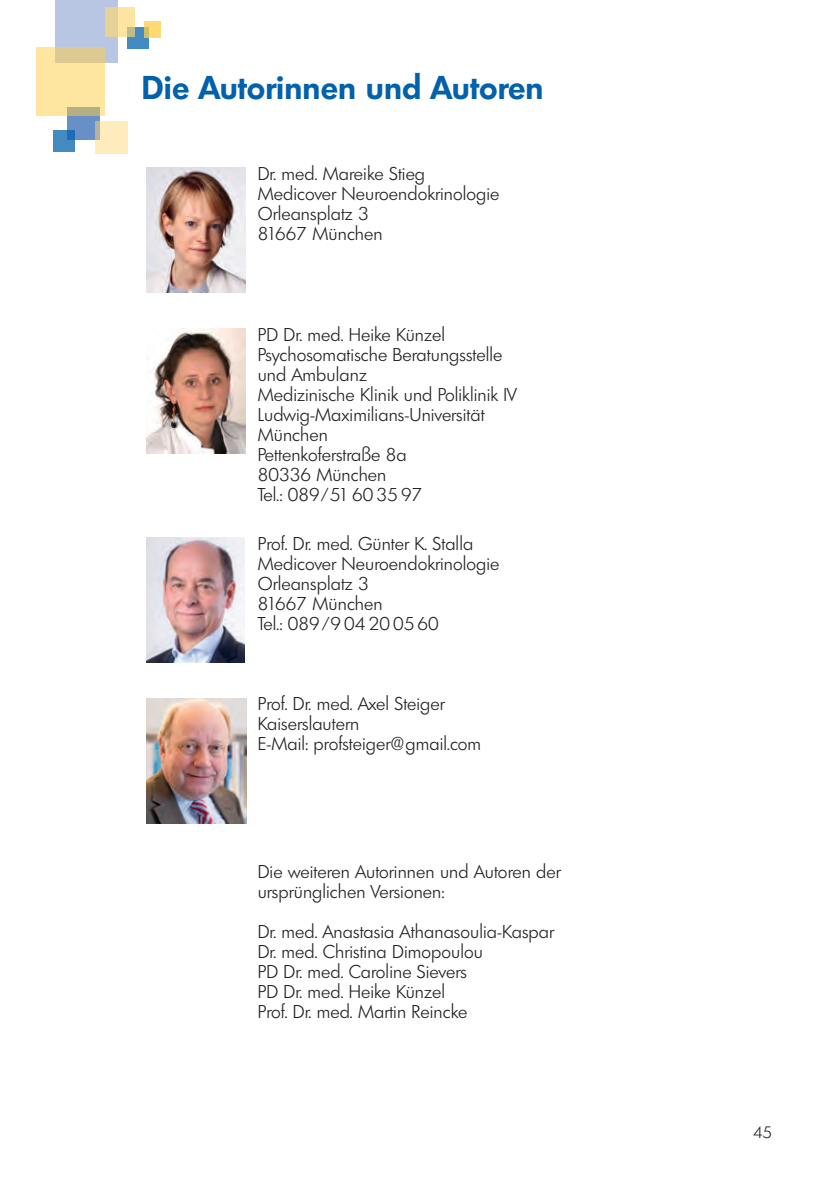
<style>
.page{position:relative;width:840px;height:1191px;background:#fff}
.page>*{position:absolute;margin:0;border:0;box-sizing:border-box;transform-origin:0 0}
.t1{font:600 32px "Limerick";letter-spacing:.005em;color:#0161ab}
.t2{font:300 18px/20px "Limerick";letter-spacing:.005em;color:#231f20}
.t3{font:300 16px "Limerick";color:#231f20}
</style>
<div class="page">
<div style="left:67px;top:107px;width:33px;height:33px;background:#698fc7"></div>
<div style="left:55px;top:0;width:62px;height:62px;background:#b8c6e3"></div>
<svg style="left:37px;top:48px;width:68px;height:68px;fill:#ffe6a0"></svg>
<div style="left:127px;top:27px;width:21px;height:21px;background:#438ac1"></div>
<svg style="left:53px;top:130px;width:21px;height:21px"></svg>
<svg style="left:105px;top:8px;width:30px;height:29px"></svg>
<svg style="left:95px;top:122px;width:33px;height:32px"></svg>
<svg style="left:144px;top:21px;width:16px;height:17px"></svg>
<img style="left:146px;top:328px;width:99px;height:125px">
<img style="left:146px;top:167px;width:100px;height:126px">
<img style="left:146px;top:537px;width:98px;height:125px">
<img style="left:146px;top:698px;width:100px;height:125px">
<h1 class="t1" style="left:142px;top:67px;width:403px">Die Autorinnen und Autoren</h1>
<p class="t2" style="left:257px;top:164px;width:243px">Dr. med. Mareike Stieg<br>Medicover Neuroendokrinologie<br>Orleansplatz 3<br>81667 München</p>
<p class="t2" style="left:257px;top:324px;width:260px">PD Dr. med. Heike Künzel<br>Psychosomatische Beratungsstelle und Ambulanz<br>Medizinische Klinik und Poliklinik IV<br>Ludwig-Maximilians-Universität<br>München<br>Pettenkoferstraße 8a<br>80336 München<br>Tel.: 089/51 60 35 97</p>
<p class="t2" style="left:257px;top:533px;width:243px">Prof. Dr. med. Günter K. Stalla<br>Medicover Neuroendokrinologie<br>Orleansplatz 3<br>81667 München<br>Tel.: 089/9 04 20 05 60</p>
<p class="t2" style="left:257px;top:693px;width:225px">Prof. Dr. med. Axel Steiger<br>Kaiserslautern<br>E-Mail: profsteiger@gmail.com</p>
<p class="t2" style="left:257px;top:861px;width:304px">Die weiteren Autorinnen und Autoren der ursprünglichen Versionen:</p>
<p class="t2" style="left:257px;top:921px;width:297px">Dr. med. Anastasia Athanasoulia-Kaspar<br>Dr. med. Christina Dimopoulou<br>PD Dr. med. Caroline Sievers<br>PD Dr. med. Heike Künzel<br>Prof. Dr. med. Martin Reincke</p>
<p class="t3" style="left:752px;top:1122px;width:20px">45</p>
</div>
